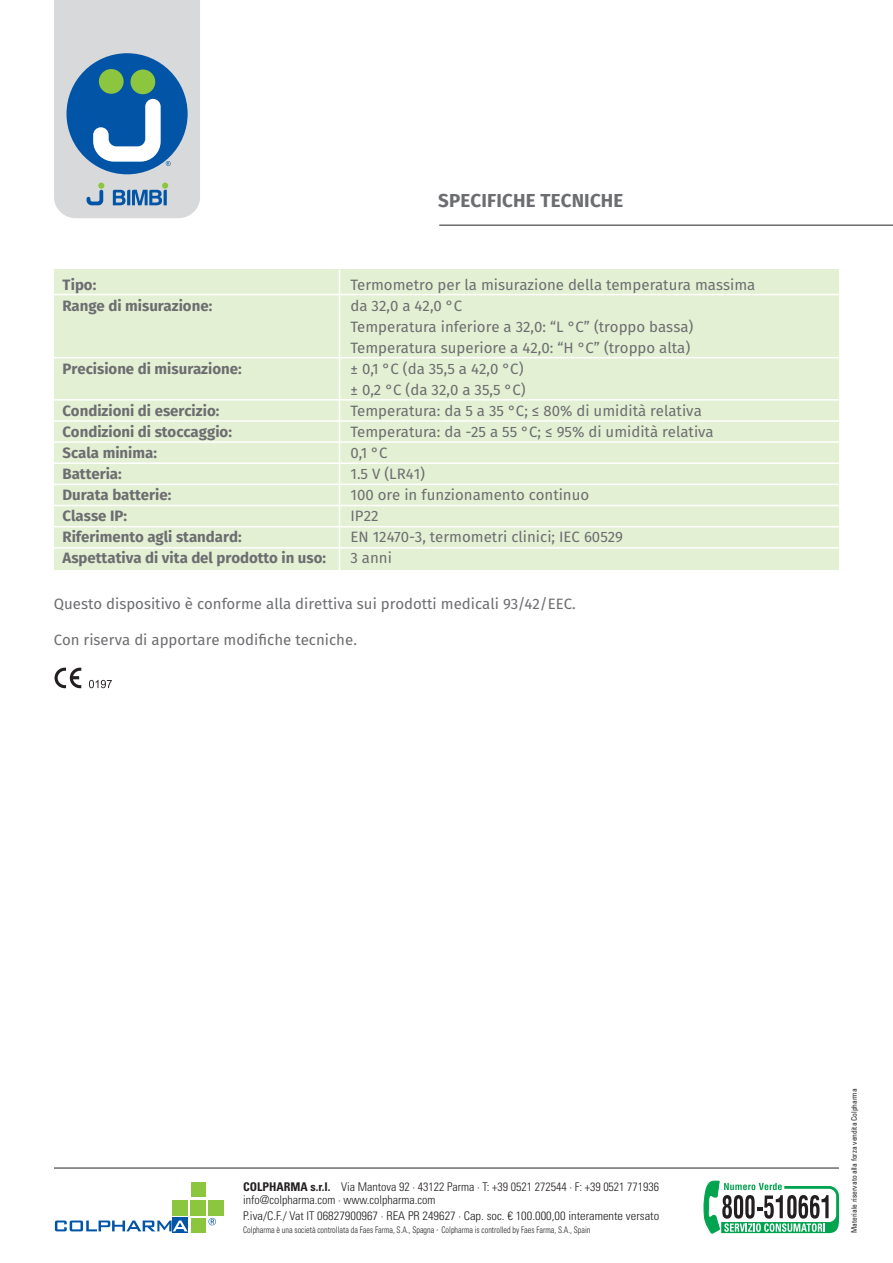
<style>
.page{position:relative;width:893px;height:1263px;background:#fff}
.page>*{position:absolute;margin:0;border:0;box-sizing:border-box;transform-origin:0 0}
.t1{font:700 18.75px "Fira Sans";letter-spacing:.01em;color:#6c6d70}
.t2{font:15px/21px "Fira Sans";color:#6c6d70}
.t3{font:700 15px "Fira Sans";color:#6c6d70}
.t4{font:300 condensed 12px/12.8px "Univers LT Std";color:#231f20}
.t5{font:300 condensed 12px "Univers LT Std";color:#231f20;scale:1.04 1}
.t6{font:300 condensed 9px "Univers LT Std";color:#231f20;scale:.9 1}
.t7{font:condensed 7.5px "Univers LT Std";color:#231f20}
.s1{font-weight:700}
.s2{font-size:12px}
</style>
<div class="page">
<div style="left:54px;top:269px;width:785px;height:301px;background:#e4f0d4"></div>
<hr style="left:439px;top:224px;width:454px;height:2px;background:#6c6d70">
<hr style="left:54px;top:294px;width:785px;height:1px;background:#fff">
<hr style="left:54px;top:357px;width:785px;height:1px;background:#fff">
<hr style="left:54px;top:399px;width:785px;height:2px;background:#fff">
<hr style="left:54px;top:462px;width:785px;height:2px;background:#fff">
<hr style="left:54px;top:484px;width:785px;height:1px;background:#fff">
<hr style="left:54px;top:505px;width:785px;height:1px;background:#fff">
<hr style="left:54px;top:526px;width:785px;height:1px;background:#fff">
<hr style="left:54px;top:547px;width:785px;height:2px;background:#fff">
<hr style="left:339px;top:270px;width:1px;height:313px;background:#fff">
<hr style="left:54px;top:420px;width:785px;height:2px;background:#fff">
<hr style="left:54px;top:441px;width:785px;height:2px;background:#fff">
<svg style="left:54px;top:0;width:146px;height:218px;background:#98b3c8"></svg>
<svg style="left:55px;top:668px;width:26px;height:20px"></svg>
<svg style="left:89px;top:680px;width:23px;height:8px"></svg>
<svg style="left:704px;top:1180px;width:135px;height:54px"></svg>
<svg style="left:172px;top:1218px;width:16px;height:15px"></svg>
<div style="left:172px;top:1200px;width:16px;height:15px;background:#8bc63e"></div>
<div style="left:190px;top:1200px;width:16px;height:15px;background:#8bc63e"></div>
<div style="left:208px;top:1200px;width:16px;height:15px;background:#8bc63e"></div>
<div style="left:191px;top:1182px;width:15px;height:15px;background:#8bc63e"></div>
<div style="left:191px;top:1218px;width:15px;height:15px;background:#8bc63e"></div>
<svg style="left:55px;top:1220px;width:133px;height:11px"></svg>
<svg style="left:208px;top:1218px;width:8px;height:7px"></svg>
<hr style="left:54px;top:1167px;width:785px;height:2px;background:#6c6d70">
<p class="t1" style="left:438px;top:187px;width:187px">SPECIFICHE TECNICHE</p>
<p class="t3" style="left:63px;top:274px;width:35px">Tipo:</p>
<p class="t2" style="left:351px;top:275px;width:406px">Termometro per la misurazione della temperatura massima</p>
<p class="t3" style="left:63px;top:295px;width:151px">Range di misurazione:</p>
<p class="t2" style="left:351px;top:296px;width:344px">da 32,0 a 42,0 °C<br>Temperatura inferiore a 32,0: “L °C” (troppo bassa)<br>Temperatura superiore a 42,0: “H °C” (troppo alta)</p>
<p class="t3" style="left:63px;top:358px;width:181px">Precisione di misurazione:</p>
<p class="t2" style="left:351px;top:359px;width:177px">± 0,1 °C (da 35,5 a 42,0 °C) ± 0,2 °C (da 32,0 a 35,5 °C)</p>
<p class="t3" style="left:63px;top:400px;width:158px">Condizioni di esercizio:</p>
<p class="t2" style="left:351px;top:401px;width:353px">Temperatura: da 5 a 35 °C; ≤ 80% di umidità relativa</p>
<p class="t3" style="left:63px;top:421px;width:171px">Condizioni di stoccaggio:</p>
<p class="t2" style="left:351px;top:422px;width:365px">Temperatura: da -25 a 55 °C; ≤ 95% di umidità relativa</p>
<p class="t3" style="left:63px;top:442px;width:96px">Scala minima:</p>
<p class="t2" style="left:351px;top:443px;width:38px">0,1 °C</p>
<p class="t3" style="left:63px;top:463px;width:61px">Batteria:</p>
<p class="t2" style="left:351px;top:464px;width:76px">1.5 V (LR41)</p>
<p class="t3" style="left:63px;top:484px;width:110px">Durata batterie:</p>
<p class="t2" style="left:351px;top:485px;width:240px">100 ore in funzionamento continuo</p>
<p class="t3" style="left:63px;top:505px;width:66px">Classe IP:</p>
<p class="t2" style="left:351px;top:506px;width:30px">IP22</p>
<p class="t3" style="left:63px;top:526px;width:181px">Riferimento agli standard:</p>
<p class="t2" style="left:351px;top:527px;width:274px">EN 12470-3, termometri clinici; IEC 60529</p>
<p class="t3" style="left:63px;top:547px;width:265px">Aspettativa di vita del prodotto in uso:</p>
<p class="t2" style="left:351px;top:548px;width:43px">3 anni</p>
<p class="t2" style="left:54px;top:594px;width:524px">Questo dispositivo è conforme alla direttiva sui prodotti medicali 93/42/EEC.</p>
<p class="t2" style="left:54px;top:630px;width:305px">Con riserva di apportare modifiche tecniche.</p>
<p class="t4" style="left:243px;top:1180px;width:417px"><span class="s1">COLPHARMA s.r.l.</span> Via Mantova 92 · 43122 Parma · T: +39 0521 272544 · F: +39 0521 771936 info@colpharma.com · www.colpharma.com</p>
<p class="t5" style="left:243px;top:1208px;width:401px">P.iva/C.F./ Vat IT 06827900967 · REA PR 249627 · Cap. soc. € 100.000,00 interamente versato</p>
<p class="t6" style="left:243px;top:1224px;width:387px">Colpharma è una società controllata da Faes Farma, S.A., Spagna <span class="s2">·</span> Colpharma is controlled by Faes Farma, S.A., Spain</p>
<p class="t7" style="left:849px;top:1233px;width:146px;rotate:-90deg">Materiale riservato alla forza vendita Colpharma</p>
</div>
